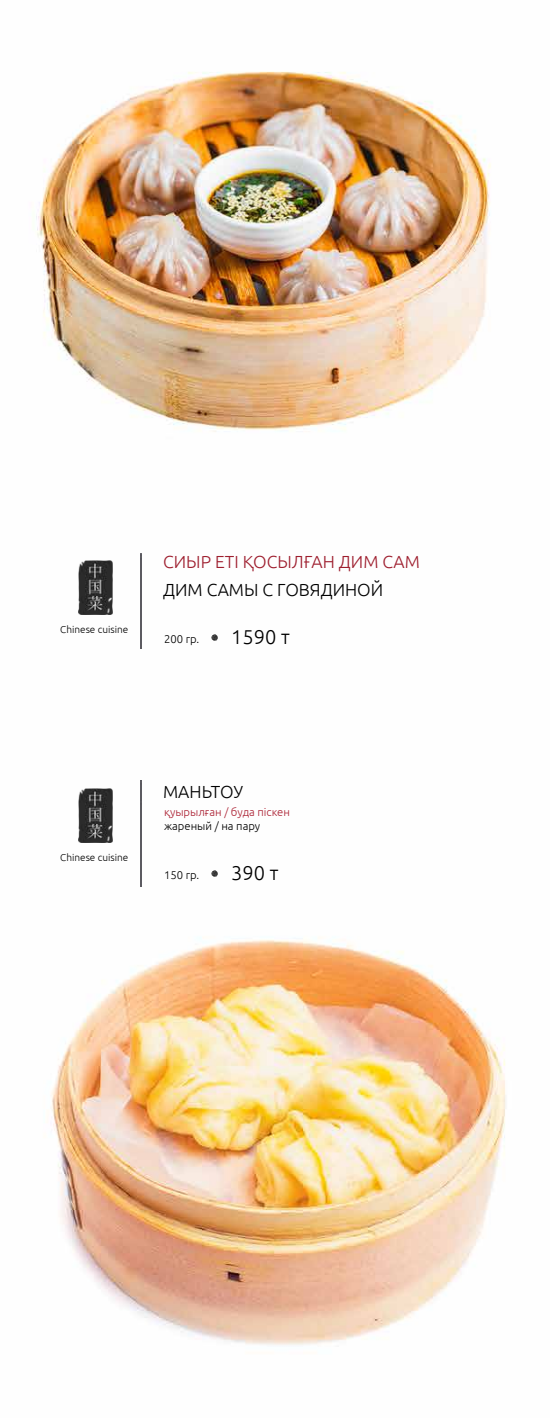
<style>
.page{position:relative;width:550px;height:1418px;background:#fff}
.page>*{position:absolute;margin:0;border:0;box-sizing:border-box;transform-origin:0 0}
.t1{font:300 20px "Ubuntu";color:#000}
.t2{font:300 17.5px "Ubuntu";color:#000}
.t3{font:300 17.5px "Ubuntu";color:#9e1e2e}
.t4{font:300 11.25px "Ubuntu";color:#000}
.t5{font:300 11.25px "Ubuntu";color:#ac2234}
.t6{font:300 10px "Ubuntu";color:#000}
</style>
<div class="page">
<img style="left:36px;top:71px;width:470px;height:1274px">
<img style="left:78px;top:560px;width:34px;height:54px">
<img style="left:78px;top:788px;width:34px;height:54px">
<img style="left:140px;top:553px;width:1px;height:95px">
<img style="left:141px;top:780px;width:1px;height:20px">
<img style="left:141px;top:800px;width:1px;height:86px">
<svg style="left:211px;top:634px;width:6px;height:6px"></svg>
<svg style="left:211px;top:870px;width:6px;height:6px"></svg>
<p class="t6" style="left:60px;top:623px;width:69px">Chinese cuisine</p>
<h2 class="t3" style="left:163px;top:550px;width:258px">СИЫР ЕТІ ҚОСЫЛҒАН ДИМ САМ</h2>
<h2 class="t2" style="left:163px;top:579px;width:221px">ДИМ САМЫ С ГОВЯДИНОЙ</h2>
<p class="t4" style="left:164px;top:632px;width:37px">200 гр.</p>
<h1 class="t1" style="left:231px;top:624px;width:60px">1590 т</h1>
<p class="t6" style="left:60px;top:851px;width:69px">Chinese cuisine</p>
<h2 class="t2" style="left:163px;top:781px;width:81px">МАНЬТОУ</h2>
<p class="t5" style="left:164px;top:805px;width:127px">қуырылған / буда піскен</p>
<p class="t4" style="left:164px;top:819px;width:98px">жареный / на пару</p>
<p class="t4" style="left:164px;top:868px;width:37px">150 гр.</p>
<h1 class="t1" style="left:231px;top:860px;width:49px">390 т</h1>
</div>
